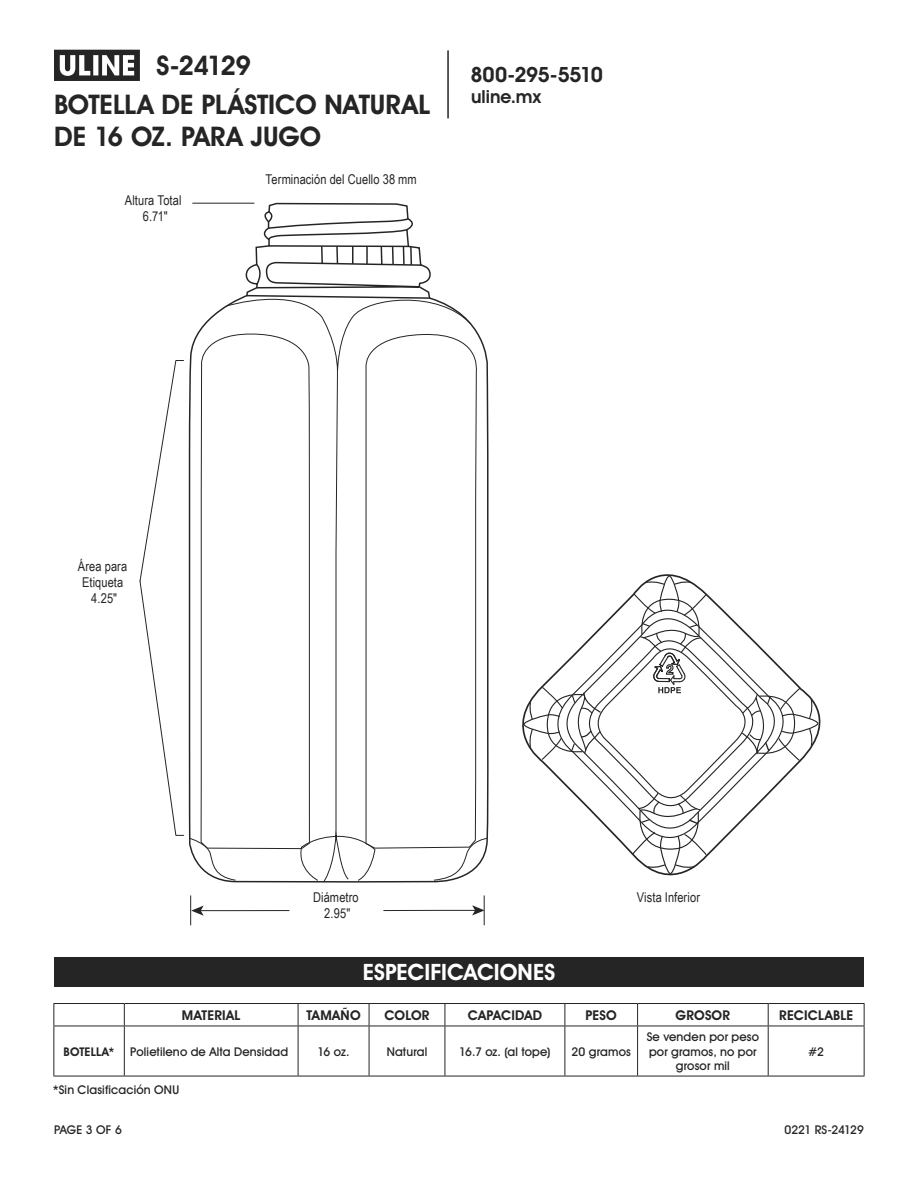
<style>
.page{position:relative;width:918px;height:1188px;background:#fff}
.page>*{position:absolute;margin:0;border:0;box-sizing:border-box;transform-origin:0 0}
.t1{font:700 27px/32.4px "Uline Two Knine";color:#252525}
.t2{font:700 22.5px "Uline Two Knine";color:#fff}
.t3{font:700 21px "Uline Two Knine";letter-spacing:-.02em;color:#252525}
.t4{font:700 18px "Uline Two Knine";color:#252525}
.t5{font:13.5px/16.2px "Arial Narrow";letter-spacing:.005em;color:#252525;text-align:center}
.t6{font:700 13.5px "Uline Two Knine";letter-spacing:.015em;color:#252525}
.t7{font:12px/14.4px "Uline Two Knine";letter-spacing:.015em;color:#252525;text-align:center}
.t8{font:12px "Uline Two Knine";letter-spacing:-.01em;color:#252525}
.t9{font:700 12px "Uline Two Knine";letter-spacing:.015em;color:#252525}
</style>
<div class="page">
<hr style="left:447px;top:50px;width:2px;height:68px;background:#252525">
<svg style="left:54px;top:50px;width:86px;height:31px"></svg>
<svg style="left:191px;top:906px;width:99px;height:10px"></svg>
<hr style="left:190px;top:895px;width:1px;height:30px;background:#252525">
<svg style="left:383px;top:905px;width:101px;height:10px"></svg>
<hr style="left:484px;top:895px;width:1px;height:30px;background:#252525">
<svg style="left:139px;top:210px;width:349px;height:673px"></svg>
<svg style="left:524px;top:574px;width:294px;height:301px"></svg>
<div style="left:54px;top:957px;width:810px;height:30px;background:#252525"></div>
<hr style="left:53px;top:1003px;width:71px;height:1px;background:#252525">
<svg style="left:53px;top:1004px;width:1px;height:22px"></svg>
<hr style="left:124px;top:1003px;width:174px;height:1px;background:#252525">
<svg style="left:124px;top:1004px;width:1px;height:22px"></svg>
<hr style="left:298px;top:1003px;width:71px;height:1px;background:#252525">
<svg style="left:298px;top:1004px;width:1px;height:22px"></svg>
<hr style="left:369px;top:1003px;width:76px;height:1px;background:#252525">
<svg style="left:369px;top:1004px;width:1px;height:22px"></svg>
<hr style="left:445px;top:1003px;width:120px;height:1px;background:#252525">
<svg style="left:445px;top:1004px;width:1px;height:22px"></svg>
<hr style="left:565px;top:1003px;width:73px;height:1px;background:#252525">
<svg style="left:565px;top:1004px;width:1px;height:22px"></svg>
<hr style="left:638px;top:1003px;width:130px;height:1px;background:#252525">
<svg style="left:637px;top:1004px;width:1px;height:22px"></svg>
<hr style="left:768px;top:1003px;width:97px;height:1px;background:#252525">
<svg style="left:768px;top:1004px;width:1px;height:22px"></svg>
<svg style="left:864px;top:1004px;width:1px;height:22px"></svg>
<hr style="left:53px;top:1026px;width:1px;height:50px;background:#252525">
<hr style="left:124px;top:1026px;width:1px;height:50px;background:#252525">
<hr style="left:298px;top:1026px;width:1px;height:50px;background:#252525">
<hr style="left:369px;top:1026px;width:1px;height:50px;background:#252525">
<hr style="left:445px;top:1026px;width:1px;height:50px;background:#252525">
<hr style="left:565px;top:1026px;width:1px;height:50px;background:#252525">
<hr style="left:637px;top:1026px;width:1px;height:50px;background:#252525">
<hr style="left:768px;top:1026px;width:1px;height:50px;background:#252525">
<hr style="left:864px;top:1026px;width:1px;height:50px;background:#252525">
<hr style="left:53px;top:1076px;width:71px;height:1px;background:#252525">
<hr style="left:124px;top:1076px;width:174px;height:1px;background:#252525">
<hr style="left:298px;top:1076px;width:71px;height:1px;background:#252525">
<hr style="left:369px;top:1076px;width:76px;height:1px;background:#252525">
<hr style="left:445px;top:1076px;width:120px;height:1px;background:#252525">
<hr style="left:565px;top:1076px;width:73px;height:1px;background:#252525">
<hr style="left:638px;top:1076px;width:130px;height:1px;background:#252525">
<hr style="left:768px;top:1076px;width:97px;height:1px;background:#252525">
<hr style="left:53px;top:1026px;width:71px;height:1px;background:#252525">
<hr style="left:124px;top:1026px;width:174px;height:1px;background:#252525">
<hr style="left:298px;top:1026px;width:71px;height:1px;background:#252525">
<hr style="left:369px;top:1026px;width:76px;height:1px;background:#252525">
<hr style="left:445px;top:1026px;width:120px;height:1px;background:#252525">
<hr style="left:565px;top:1026px;width:73px;height:1px;background:#252525">
<hr style="left:638px;top:1026px;width:130px;height:1px;background:#252525">
<hr style="left:768px;top:1026px;width:97px;height:1px;background:#252525">
<h1 class="t1" style="left:157px;top:49px;width:96px">S-24129</h1>
<h1 class="t1" style="left:54px;top:88px;width:378px">BOTELLA DE PLÁSTICO NATURAL<br>DE 16 OZ. PARA JUGO</h1>
<p class="t5" style="left:125px;top:191px;width:58px">Altura Total<br>6.71"</p>
<p class="t5" style="left:266px;top:170px;width:153px">Terminación del Cuello 38 mm</p>
<h3 class="t3" style="left:470px;top:62px;width:134px">800-295-5510</h3>
<h3 class="t4" style="left:471px;top:86px;width:71px">uline.mx</h3>
<p class="t5" style="left:78px;top:557px;width:51px">Área para<br>Etiqueta<br>4.25"</p>
<p class="t5" style="left:313px;top:889px;width:47px">Diámetro<br>2.95"</p>
<h2 class="t2" style="left:363px;top:958px;width:194px">ESPECIFICACIONES</h2>
<p class="t5" style="left:637px;top:888px;width:65px">Vista Inferior</p>
<p class="t6" style="left:182px;top:1007px;width:60px">MATERIAL</p>
<p class="t6" style="left:306px;top:1007px;width:56px">TAMAÑO</p>
<p class="t6" style="left:384px;top:1007px;width:47px">COLOR</p>
<p class="t6" style="left:468px;top:1007px;width:76px">CAPACIDAD</p>
<p class="t6" style="left:586px;top:1007px;width:33px">PESO</p>
<p class="t6" style="left:676px;top:1007px;width:56px">GROSOR</p>
<p class="t6" style="left:779px;top:1007px;width:75px">RECICLABLE</p>
<p class="t9" style="left:64px;top:1044px;width:52px">BOTELLA*</p>
<p class="t7" style="left:130px;top:1044px;width:159px">Polietileno de Alta Densidad</p>
<p class="t7" style="left:318px;top:1044px;width:33px">16 oz.</p>
<p class="t7" style="left:387px;top:1044px;width:42px">Natural</p>
<p class="t7" style="left:459px;top:1044px;width:93px">16.7 oz. (al tope)</p>
<p class="t7" style="left:572px;top:1044px;width:61px">20 gramos</p>
<p class="t7" style="left:53px;top:1083px;width:128px">*Sin Clasificación ONU</p>
<p class="t7" style="left:647px;top:1030px;width:114px">Se venden por peso por gramos, no por grosor mil</p>
<p class="t7" style="left:808px;top:1044px;width:18px">#2</p>
<p class="t7" style="left:54px;top:1122px;width:69px">PAGE 3 OF 6</p>
<p class="t8" style="left:784px;top:1122px;width:81px">0221 RS-24129</p>
</div>
